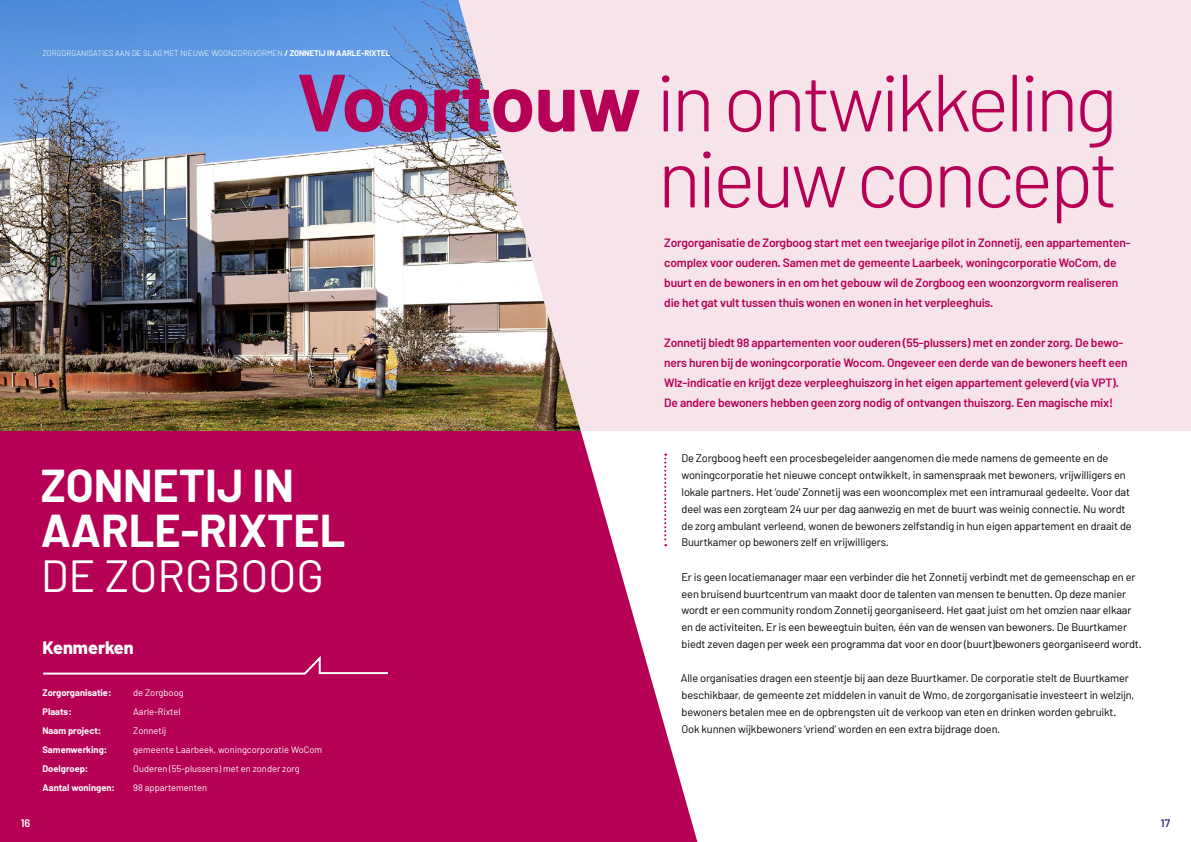
<style>
.page{position:relative;width:1191px;height:842px;background:#fff}
.page>*{position:absolute;margin:0;border:0;box-sizing:border-box;transform-origin:0 0}
.t1{font:300 81px/76px "Barlow";letter-spacing:-.05em;color:#b60056;text-align:right}
.t2{font:700 45px/45px "Barlow";color:#fff}
.t3{font:45px "Barlow";color:#fff}
.t4{font:800 18px "Barlow";color:#fff}
.t5{font:600 12px/20px "Barlow";letter-spacing:-.015em;color:#b60056}
.t6{font:11px/17px "Barlow";letter-spacing:-.01em;color:#000}
.t7{font:600 11px "Barlow";color:#fff}
.t8{font:600 11px "Barlow";color:#3c277b}
.t9{font:9.3px "Barlow";color:#fff}
.t10{font:700 9.3px "Barlow";color:#fff}
.t11{font:300 8px "Barlow";color:#fff}
.s1{font-weight:700}
</style>
<div class="page">
<img style="left:0;top:0;width:456px;height:431px">
<div style="left:0;top:431px;width:751px;height:411px;background:#b60056"></div>
<svg style="left:43px;top:655px;width:345px;height:20px"></svg>
<svg style="left:580px;top:431px;width:171px;height:411px;fill:#fff"></svg>
<svg style="left:456px;top:0;width:735px;height:431px;fill:#f6e4ea"></svg>
<svg style="left:664px;top:454px;width:2px;height:92px"></svg>
<p class="t11" style="left:43px;top:48px;width:349px">ZORGORGANISATIES AAN DE SLAG MET NIEUWE WOONZORGVORMEN <span class="s1">/ ZONNETIJ IN AARLE-RIXTEL</span></p>
<h1 class="t1" style="left:297px;top:62px;width:823px"><span class="s1">Voortouw</span> in ontwikkeling nieuw concept</h1>
<p class="t5" style="left:664px;top:233px;width:468px">Zorgorganisatie de Zorgboog start met een tweejarige pilot in Zonnetij, een appartementen&shy;complex voor ouderen. Samen met de gemeente Laarbeek, woningcorporatie WoCom, de buurt en de bewoners in en om het gebouw wil de Zorgboog een woonzorgvorm realiseren die het gat vult tussen thuis wonen en wonen in het verpleeghuis.</p>
<p class="t5" style="left:664px;top:333px;width:465px">Zonnetij biedt 98 appartementen voor ouderen (55-plussers) met en zonder zorg. De bewo&shy;ners huren bij de woningcorporatie Wocom. Ongeveer een derde van de bewoners heeft een Wlz-indicatie en krijgt deze verpleeghuiszorg in het eigen appartement geleverd (via VPT).<br>De andere bewoners hebben geen zorg nodig of ontvangen thuiszorg. Een magische mix!</p>
<h2 class="t2" style="left:41px;top:463px;width:306px">ZONNETIJ IN<br>AARLE-RIXTEL</h2>
<h2 class="t3" style="left:41px;top:548px;width:284px">DE ZORGBOOG</h2>
<h3 class="t4" style="left:43px;top:637px;width:93px">Kenmerken</h3>
<p class="t10" style="left:43px;top:687px;width:70px">Zorgorganisatie:</p>
<p class="t9" style="left:133px;top:687px;width:52px">de Zorgboog</p>
<p class="t10" style="left:43px;top:706px;width:31px">Plaats:</p>
<p class="t9" style="left:133px;top:706px;width:49px">Aarle-Rixtel</p>
<p class="t10" style="left:43px;top:725px;width:60px">Naam project:</p>
<p class="t9" style="left:133px;top:725px;width:34px">Zonnetij</p>
<p class="t10" style="left:43px;top:744px;width:66px">Samenwerking:</p>
<p class="t9" style="left:133px;top:744px;width:190px">gemeente Laarbeek, woningcorporatie WoCom</p>
<p class="t10" style="left:43px;top:763px;width:47px">Doelgroep:</p>
<p class="t9" style="left:133px;top:763px;width:168px">Ouderen (55-plussers) met en zonder zorg</p>
<p class="t10" style="left:43px;top:782px;width:74px">Aantal woningen:</p>
<p class="t9" style="left:133px;top:782px;width:75px">98 appartementen</p>
<p class="t6" style="left:681px;top:449px;width:452px">De Zorgboog heeft een procesbegeleider aangenomen die mede namens de gemeente en de woningcorporatie het nieuwe concept ontwikkelt, in samenspraak met bewoners, vrijwilligers en lokale partners. Het ‘oude’ Zonnetij was een wooncomplex met een intramuraal gedeelte. Voor dat deel was een zorgteam 24 uur per dag aanwezig en met de buurt was weinig connectie. Nu wordt de zorg ambulant verleend, wonen de bewoners zelfstandig in hun eigen appartement en draait de Buurtkamer op bewoners zelf en vrijwilligers.</p>
<p class="t6" style="left:681px;top:568px;width:462px">Er is geen locatiemanager maar een verbinder die het Zonnetij verbindt met de gemeenschap en er een bruisend buurtcentrum van maakt door de talenten van mensen te benutten. Op deze manier wordt er een community rondom Zonnetij georganiseerd. Het gaat juist om het omzien naar elkaar en de activiteiten. Er is een beweegtuin buiten, één van de wensen van bewoners. De Buurtkamer biedt zeven dagen per week een programma dat voor en door (buurt)bewoners georganiseerd wordt.</p>
<p class="t6" style="left:681px;top:670px;width:455px">Alle organisaties dragen een steentje bij aan deze Buurtkamer. De corporatie stelt de Buurtkamer beschikbaar, de gemeente zet middelen in vanuit de Wmo, de zorgorganisatie investeert in welzijn, bewoners betalen mee en de opbrengsten uit de verkoop van eten en drinken worden gebruikt.<br>Ook kunnen wijkbewoners ‘vriend’ worden en een extra bijdrage doen.</p>
<p class="t7" style="left:21px;top:816px;width:11px">16</p>
<p class="t8" style="left:1160px;top:816px;width:11px">17</p>
</div>
